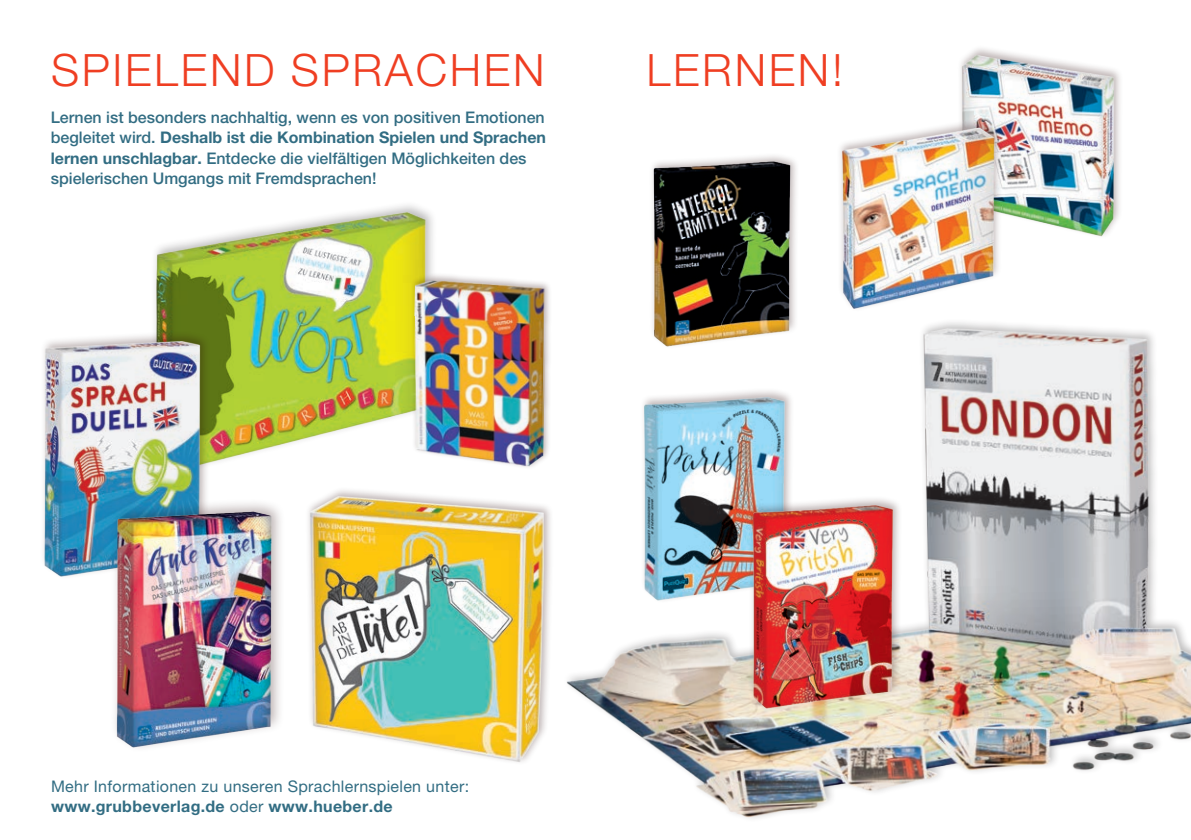
<style>
.page{position:relative;width:1191px;height:840px;background:#fff}
.page>*{position:absolute;margin:0;border:0;box-sizing:border-box;transform-origin:0 0}
.t1{font:300 44.6px "Helvetica Neue";letter-spacing:.06em;color:#ef3e22}
.t2{font:500 16px/20px "Helvetica Neue";color:#326d83}
.t3{font:700 16px "Helvetica Neue CE";color:#326d83}
.t4{font:16px "Helvetica Neue";letter-spacing:.02em;color:#326d83}
.t5{font:700 16px "Helvetica Neue CE";letter-spacing:.02em;color:#326d83}
.s1{font-family:"Helvetica Neue";font-weight:500}
.s2{font-family:"Helvetica Neue CE";font-weight:700}
.s3{font-family:"Helvetica Neue";font-weight:400}
</style>
<div class="page">
<img style="left:155px;top:205px;width:278px;height:257px">
<img style="left:960px;top:48px;width:160px;height:189px">
<img style="left:840px;top:115px;width:183px;height:194px">
<img style="left:311px;top:490px;width:240px;height:273px">
<img style="left:566px;top:326px;width:625px;height:493px">
<img style="left:633px;top:383px;width:165px;height:226px">
<div style="left:40px;top:329px;width:170px;height:251px;background:#250000;opacity:.3"></div>
<img style="left:40px;top:341px;width:174px;height:239px">
<img style="left:76px;top:489px;width:235px;height:259px">
<img style="left:741px;top:491px;width:166px;height:226px">
<div style="left:411px;top:272px;width:141px;height:197px;background:#250000;opacity:.3"></div>
<img style="left:412px;top:280px;width:134px;height:186px">
<img style="left:642px;top:156px;width:161px;height:195px">
<h1 class="t1" style="left:51px;top:43px;width:495px">SPIELEND SPRACHEN</h1>
<h1 class="t1" style="left:646px;top:43px;width:198px">LERNEN!</h1>
<p class="t2" style="left:51px;top:107px;width:495px">Lernen ist besonders nachhaltig, wenn es von positiven Emotionen</p>
<p class="t3" style="left:51px;top:128px;width:497px"><span class="s1">begleitet wird.</span> Deshalb ist die Kombination Spielen und Sprachen</p>
<p class="t2" style="left:51px;top:147px;width:477px"><span class="s2">lernen unschlagbar.</span> Entdecke die vielfältigen Möglichkeiten des spielerischen Umgangs mit Fremdsprachen!</p>
<p class="t4" style="left:51px;top:776px;width:419px">Mehr Informationen zu unseren Sprachlernspielen unter:</p>
<p class="t5" style="left:51px;top:795px;width:343px">www.grubbeverlag.de <span class="s3">oder</span> www.hueber.de</p>
</div>
